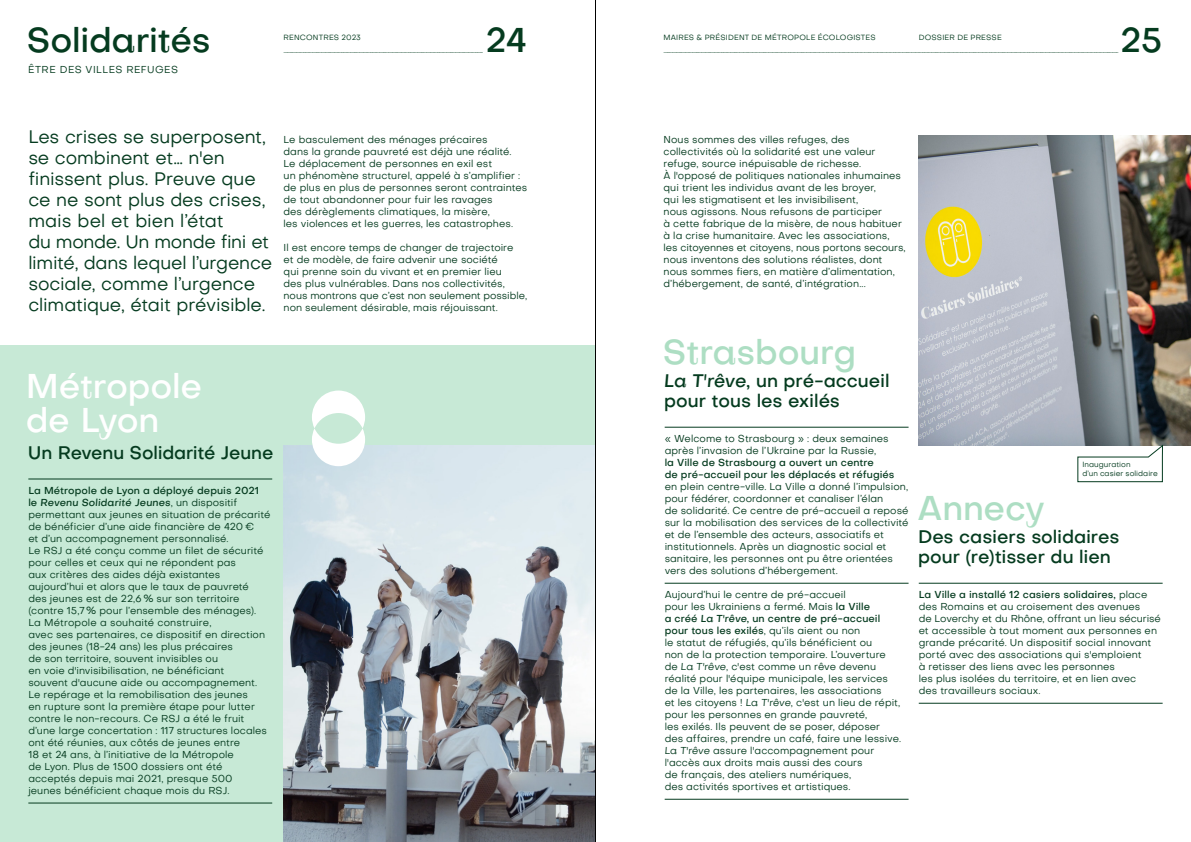
<style>
.page{position:relative;width:1191px;height:842px;background:#fff}
.page>*{position:absolute;margin:0;border:0;box-sizing:border-box;transform-origin:0 0}
.t1{font:500 34px "Subjectivity";letter-spacing:-.01em;color:#addec3}
.t2{font:500 34px "Subjectivity";letter-spacing:-.015em;color:#053b1f}
.t3{font:500 34px/34px "Subjectivity";letter-spacing:-.01em;color:#fff}
.t4{font:18px/21px "Objectivity";letter-spacing:-.01em;color:#053b1f}
.t5{font:500 18px/20px "Objectivity";letter-spacing:-.005em;color:#053b1f}
.t6{font:10px/12px "Objectivity";letter-spacing:.005em;color:#053b1f}
.t7{font:500 10px/12px "Objectivity";letter-spacing:.01em;color:#053b1f}
.t8{font:italic 500 10px "Subjectivity";letter-spacing:.005em;color:#053b1f}
.t9{font:10px "Objectivity";letter-spacing:.045em;color:#053b1f}
.t10{font:7.5px/9px "Objectivity";letter-spacing:.015em;color:#053b1f}
.s1{font-family:"Objectivity";font-style:normal}
.s2{font-family:"Objectivity";font-weight:400;font-style:normal}
.s3{font-family:"Subjectivity";font-style:italic}
.s4{font-weight:500}
.s5{font-family:"Subjectivity";font-weight:500;font-style:italic}
</style>
<div class="page">
<div style="left:0;top:345px;width:595px;height:497px;background:#c7e9d6"></div>
<hr style="left:664px;top:427px;width:244px;height:1px;background:#053b1f">
<hr style="left:664px;top:583px;width:244px;height:1px;background:#053b1f">
<hr style="left:664px;top:799px;width:244px;height:1px;background:#053b1f">
<hr style="left:918px;top:583px;width:244px;height:1px;background:#053b1f">
<hr style="left:918px;top:703px;width:244px;height:1px;background:#053b1f">
<hr style="left:28px;top:479px;width:244px;height:1px;background:#053b1f">
<hr style="left:28px;top:803px;width:244px;height:1px;background:#053b1f">
<img style="left:283px;top:445px;width:312px;height:397px">
<svg style="left:312px;top:390px;width:53px;height:76px"></svg>
<img style="left:918px;top:136px;width:273px;height:309px">
<svg style="left:1077px;top:445px;width:85px;height:37px"></svg>
<hr style="left:595px;top:0;width:1px;height:842px;background:#000">
<h1 class="t2" style="left:26px;top:17px;width:186px">Solidarités</h1>
<p class="t9" style="left:28px;top:63px;width:151px">ÊTRE DES VILLES REFUGES</p>
<h1 class="t2" style="left:485px;top:17px;width:43px">24</h1>
<h1 class="t2" style="left:1120px;top:17px;width:44px">25</h1>
<p class="t10" style="left:283px;top:32px;width:79px">RENCONTRES 2023</p>
<p class="t10" style="left:663px;top:32px;width:214px">MAIRES &amp; PRÉSIDENT DE MÉTROPOLE ÉCOLOGISTES</p>
<p class="t10" style="left:918px;top:32px;width:85px">DOSSIER DE PRESSE</p>
<p class="t4" style="left:28px;top:126px;width:245px">Les crises se superposent, se combinent et… n'en finissent plus. Preuve que ce ne sont plus des crises, mais bel et bien l’état<br>du monde. Un monde fini et limité, dans lequel l’urgence sociale, comme l’urgence climatique, était prévisible.</p>
<p class="t6" style="left:283px;top:134px;width:245px">Le basculement des ménages précaires<br>dans la grande pauvreté est déjà une réalité.<br>Le déplacement de personnes en exil est<br>un phénomène structurel, appelé à s’amplifier : de plus en plus de personnes seront contraintes de tout abandonner pour fuir les ravages<br>des dérèglements climatiques, la misère,<br>les violences et les guerres, les catastrophes.</p>
<p class="t6" style="left:283px;top:242px;width:245px">Il est encore temps de changer de trajectoire<br>et de modèle, de faire advenir une société<br>qui prenne soin du vivant et en premier lieu<br>des plus vulnérables. Dans nos collectivités, nous montrons que c’est non seulement possible, non seulement désirable, mais réjouissant.</p>
<h1 class="t3" style="left:26px;top:368px;width:178px">Métropole de Lyon</h1>
<h2 class="t5" style="left:28px;top:442px;width:247px">Un Revenu Solidarité Jeune</h2>
<p class="t7" style="left:28px;top:484px;width:232px">La Métropole de Lyon a déployé depuis 2021</p>
<p class="t8" style="left:28px;top:496px;width:210px"><span class="s1">le</span> Revenu Solidarité Jeunes<span class="s2">, un dispositif</span></p>
<p class="t6" style="left:28px;top:508px;width:244px">permettant aux jeunes en situation de précarité de bénéficier d’une aide financière de 420 €<br>et d’un accompagnement personnalisé.<br>Le RSJ a été conçu comme un filet de sécurité pour celles et ceux qui ne répondent pas<br>aux critères des aides déjà existantes aujourd’hui et alors que le taux de pauvreté<br>des jeunes est de 22,6 % sur son territoire (contre 15,7 % pour l’ensemble des ménages).<br>La Métropole a souhaité construire,<br>avec ses partenaires, ce dispositif en direction des jeunes (18-24 ans) les plus précaires<br>de son territoire, souvent invisibles ou<br>en voie d'invisibilisation, ne bénéficiant<br>souvent d'aucune aide ou accompagnement.<br>Le repérage et la remobilisation des jeunes<br>en rupture sont la première étape pour lutter contre le non-recours. Ce RSJ a été le fruit d’une large concertation : 117 structures locales ont été réunies, aux côtés de jeunes entre<br>18 et 24 ans, à l’initiative de la Métropole<br>de Lyon. Plus de 1500 dossiers ont été acceptés depuis mai 2021, presque 500<br>jeunes bénéficient chaque mois du RSJ.</p>
<p class="t10" style="left:163px;top:782px;width:88px">La Maison engagée et</p>
<p class="t6" style="left:663px;top:134px;width:244px">Nous sommes des villes refuges, des collectivités où la solidarité est une valeur refuge, source inépuisable de richesse.<br>À l'opposé de politiques nationales inhumaines qui trient les individus avant de les broyer,<br>qui les stigmatisent et les invisibilisent,<br>nous agissons. Nous refusons de participer<br>à cette fabrique de la misère, de nous habituer à la crise humanitaire. Avec les associations, les citoyennes et citoyens, nous portons secours, nous inventons des solutions réalistes, dont nous sommes fiers, en matière d’alimentation, d’hébergement, de santé, d’intégration...</p>
<h1 class="t1" style="left:662px;top:328px;width:195px">Strasbourg</h1>
<h2 class="t5" style="left:664px;top:370px;width:227px"><span class="s3">La T'rêve</span>, un pré-accueil pour tous les exilés</h2>
<p class="t6" style="left:664px;top:433px;width:225px">« Welcome to Strasbourg » : deux semaines après l’invasion de l’Ukraine par la Russie,</p>
<p class="t7" style="left:664px;top:456px;width:231px">la Ville de Strasbourg a ouvert un centre<br>de pré-accueil pour les déplacés et réfugiés</p>
<p class="t6" style="left:664px;top:481px;width:245px">en plein centre-ville. La Ville a donné l’impulsion, pour fédérer, coordonner et canaliser l’élan<br>de solidarité. Ce centre de pré-accueil a reposé sur la mobilisation des services de la collectivité et de l’ensemble des acteurs, associatifs et institutionnels. Après un diagnostic social et sanitaire, les personnes ont pu être orientées vers des solutions d’hébergement.</p>
<p class="t6" style="left:664px;top:589px;width:238px">Aujourd’hui le centre de pré-accueil<br>pour les Ukrainiens a fermé. Mais <span class="s4">la Ville<br>a créé</span> <span class="s5">La T'rêve</span><span class="s4">, un centre de pré-accueil pour tous les exilés</span>, qu’ils aient ou non<br>le statut de réfugiés, qu’ils bénéficient ou<br>non de la protection temporaire. L’ouverture de <span class="s3">La T'rêve</span>, c'est comme un rêve devenu réalité pour l'équipe municipale, les services de la Ville, les partenaires, les associations<br>et les citoyens ! <span class="s3">La T'rêve</span>, c'est un lieu de répit, pour les personnes en grande pauvreté,<br>les exilés. Ils peuvent de se poser, déposer des affaires, prendre un café, faire une lessive.<br><span class="s3">La T'rêve</span> assure l'accompagnement pour l'accès aux droits mais aussi des cours<br>de français, des ateliers numériques,<br>des activités sportives et artistiques.</p>
<p class="t6" style="left:918px;top:589px;width:244px"><span class="s4">La Ville a installé 12 casiers solidaires,</span> place des Romains et au croisement des avenues<br>de Loverchy et du Rhône, offrant un lieu sécurisé et accessible à tout moment aux personnes en grande précarité. Un dispositif social innovant porté avec des associations qui s'emploient<br>à retisser des liens avec les personnes<br>les plus isolées du territoire, et en lien avec<br>des travailleurs sociaux.</p>
<p class="t10" style="left:1082px;top:460px;width:77px">Inauguration<br>d’un casier solidaire</p>
<h1 class="t1" style="left:917px;top:484px;width:129px">Annecy</h1>
<h2 class="t5" style="left:918px;top:526px;width:203px">Des casiers solidaires pour (re)tisser du lien</h2>
</div>
